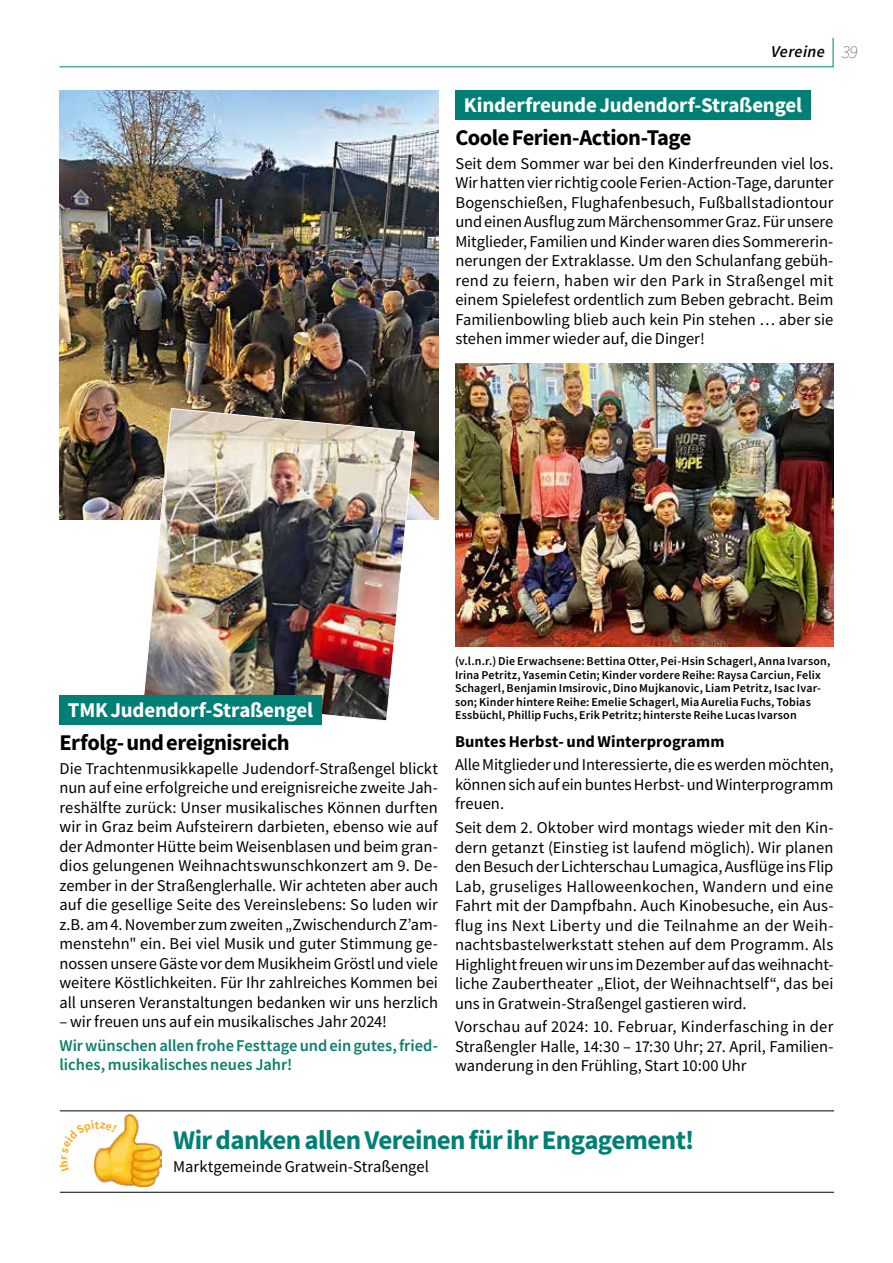
<style>
.page{position:relative;width:893px;height:1263px;background:#fff}
.page>*{position:absolute;margin:0;border:0;box-sizing:border-box;transform-origin:0 0}
.t1{font:700 27px "Source Sans Pro";letter-spacing:-.025em;color:#008075}
.t2{font:700 22.5px "Source Sans Pro";letter-spacing:-.025em;color:#000}
.t3{font:700 21px "Source Sans Pro";letter-spacing:-.01em;color:#fff}
.t4{font:16.5px/19.5px "Source Sans Pro";letter-spacing:-.005em;color:#000;text-align:justify}
.t5{font:600 16.5px/19.5px "Source Sans Pro";color:#08806b}
.t6{font:700 16.5px "Source Sans Pro";letter-spacing:.005em;color:#000}
.t7{font:italic 600 16.5px "Source Sans Pro";letter-spacing:.025em;color:#000}
.t8{font:600 12px/13.5px "Source Sans Pro";letter-spacing:.01em;color:#000}
.s1{font-weight:200;font-size:18px;color:#565655}
</style>
<div class="page">
<img style="left:60px;top:91px;width:378px;height:429px">
<div style="left:455px;top:91px;width:356px;height:29px;background:#008075"></div>
<img style="left:455px;top:364px;width:379px;height:282px">
<img style="left:143px;top:408px;width:272px;height:313px">
<div style="left:59px;top:695px;width:263px;height:30px;background:#008075"></div>
<hr style="left:60px;top:1110px;width:774px;height:1px;background:#000">
<hr style="left:60px;top:1192px;width:774px;height:1px;background:#000">
<img style="left:94px;top:1114px;width:68px;height:73px">
<svg style="left:59px;top:37px;width:775px;height:31px"></svg>
<svg style="left:94px;top:1120px;width:23px;height:51px"></svg>
<p class="t7" style="left:771px;top:41px;width:88px">Vereine <span class="s1">39</span></p>
<p class="t3" style="left:464px;top:91px;width:340px">Kinderfreunde Judendorf-Straßengel</p>
<h2 class="t2" style="left:455px;top:122px;width:238px">Coole Ferien-Action-Tage</h2>
<p class="t4" style="left:455px;top:154px;width:380px">Seit dem Sommer war bei den Kinderfreunden viel los.<br>Wir hatten vier richtig coole Ferien-Action-Tage, darunter Bogenschießen, Flughafenbesuch, Fußballstadiontour und einen Ausflug zum Märchensommer Graz. Für unsere Mitglieder, Familien und Kinder waren dies Sommererin&shy;nerungen der Extraklasse. Um den Schulanfang gebüh&shy;rend zu feiern, haben wir den Park in Straßengel mit einem Spielefest ordentlich zum Beben gebracht. Beim Familienbowling blieb auch kein Pin stehen … aber sie stehen immer wieder auf, die Dinger!</p>
<p class="t3" style="left:68px;top:696px;width:247px">TMK Judendorf-Straßengel</p>
<h2 class="t2" style="left:59px;top:727px;width:232px">Erfolg- und ereignisreich</h2>
<p class="t4" style="left:59px;top:758px;width:380px">Die Trachtenmusikkapelle Judendorf-Straßengel blickt nun auf eine erfolgreiche und ereignisreiche zweite Jah&shy;reshälfte zurück: Unser musikalisches Können durften wir in Graz beim Aufsteirern darbieten, ebenso wie auf der Admonter Hütte beim Weisenblasen und beim gran&shy;dios gelungenen Weihnachtswunschkonzert am 9. De&shy;zember in der Straßenglerhalle. Wir achteten aber auch auf die gesellige Seite des Vereinslebens: So luden wir z.B. am 4. November zum zweiten „Zwischendurch Z’am&shy;menstehn" ein. Bei viel Musik und guter Stimmung ge&shy;nossen unsere Gäste vor dem Musikheim Gröstl und viele weitere Köstlichkeiten. Für Ihr zahlreiches Kommen bei all unseren Veranstaltungen bedanken wir uns herzlich</p>
<p class="t4" style="left:59px;top:1012px;width:329px">– wir freuen uns auf ein musikalisches Jahr 2024!</p>
<p class="t5" style="left:59px;top:1035px;width:380px">Wir wünschen allen frohe Festtage und ein gutes, fried&shy;liches, musikalisches neues Jahr!</p>
<p class="t8" style="left:455px;top:654px;width:377px">(v.l.n.r.) Die Erwachsene: Bettina Otter, Pei-Hsin Schagerl, Anna Ivarson, Irina Petritz, Yasemin Cetin; Kinder vordere Reihe: Raysa Carciun, Felix Schagerl, Benjamin Imsirovic, Dino Mujkanovic, Liam Petritz, Isac Ivar&shy;son; Kinder hintere Reihe: Emelie Schagerl, Mia Aurelia Fuchs, Tobias Essbüchl, Phillip Fuchs, Erik Petritz; hinterste Reihe Lucas Ivarson</p>
<p class="t6" style="left:455px;top:730px;width:271px">Buntes Herbst- und Winterprogramm</p>
<p class="t4" style="left:455px;top:755px;width:380px">Alle Mitglieder und Interessierte, die es werden möchten, können sich auf ein buntes Herbst- und Winterprogramm freuen.</p>
<p class="t4" style="left:455px;top:818px;width:380px">Seit dem 2. Oktober wird montags wieder mit den Kin&shy;dern getanzt (Einstieg ist laufend möglich). Wir planen den Besuch der Lichterschau Lumagica, Ausflüge ins Flip Lab, gruseliges Halloweenkochen, Wandern und eine Fahrt mit der Dampfbahn. Auch Kinobesuche, ein Aus&shy;flug ins Next Liberty und die Teilnahme an der Weih&shy;nachtsbastelwerkstatt stehen auf dem Programm. Als Highlight freuen wir uns im Dezember auf das weihnacht&shy;liche Zaubertheater „Eliot, der Weihnachtself“, das bei uns in Gratwein-Straßengel gastieren wird.</p>
<p class="t4" style="left:455px;top:1017px;width:380px">Vorschau auf 2024: 10. Februar, Kinderfasching in der Straßengler Halle, 14:30 – 17:30 Uhr; 27. April, Familien&shy;wanderung in den Frühling, Start 10:00 Uhr</p>
<h1 class="t1" style="left:173px;top:1121px;width:522px">Wir danken allen Vereinen für ihr Engagement!</h1>
<p class="t4" style="left:173px;top:1157px;width:257px">Marktgemeinde Gratwein-Straßengel</p>
</div>
